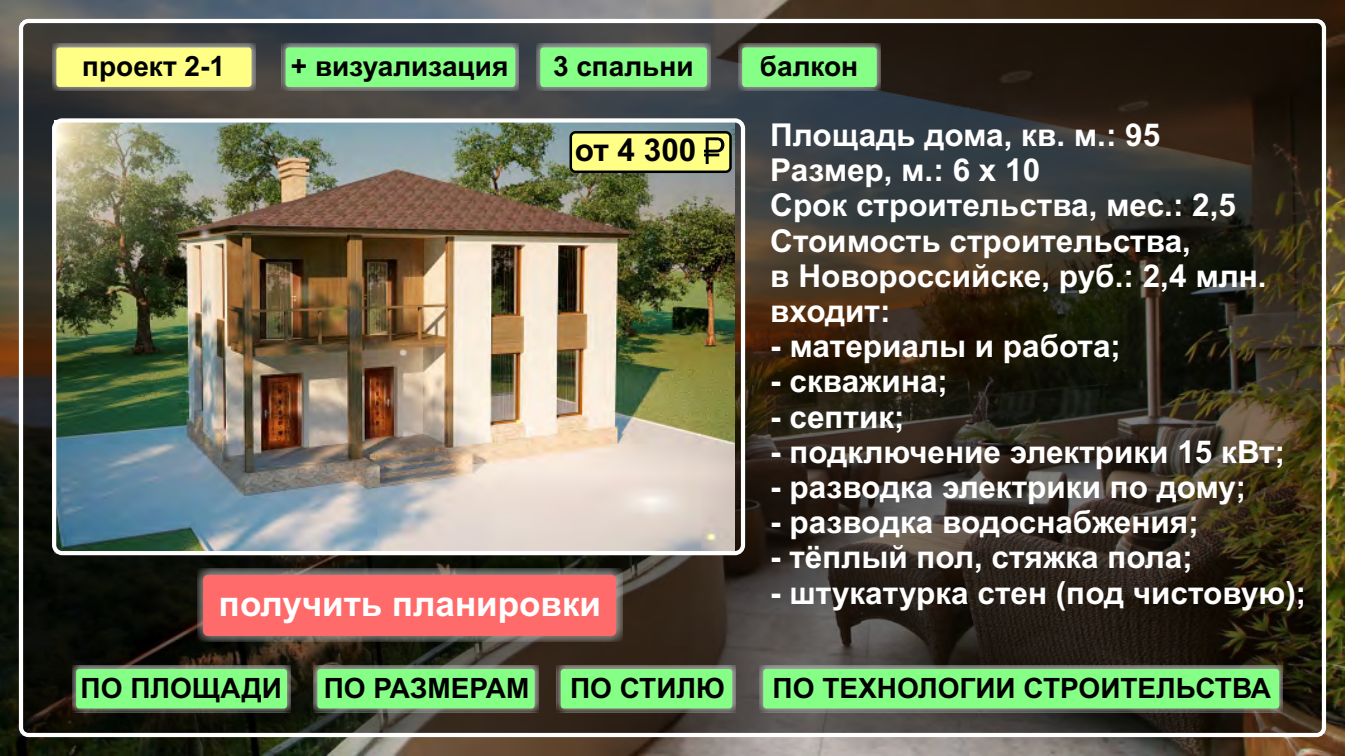
<style>
.page{position:relative;width:1345px;height:756px;background:#fff}
.page>*{position:absolute;margin:0;border:0;box-sizing:border-box;transform-origin:0 0}
.t1{font:700 35px "Arial";color:#fff}
.t2{font:700 31.5px/35.4px "Arial";color:#fff}
.t3{font:700 31.5px "Arial";color:#000}
.t4{font:700 28px "Arial";color:#000}
</style>
<div class="page">
<img style="left:0;top:0;width:1344px;height:756px">
<div style="left:21px;top:21px;width:1302px;height:714px;background:#000;opacity:.5"></div>
<img style="left:57px;top:123px;width:677px;height:427px">
<div style="left:52px;top:118px;width:693px;height:437px;border:4px solid #fff;border-radius:8px"></div>
<div style="left:19px;top:19px;width:1306px;height:718px;border:4px solid #fff;border-radius:7px"></div>
<div style="left:52px;top:44px;width:203px;height:47px;background:#afb0b0;opacity:.98"></div>
<div style="left:56px;top:47px;width:195px;height:40px;background:#ffff86;border-radius:3px"></div>
<div style="left:281px;top:44px;width:238px;height:47px;background:#afb0b0;opacity:.98"></div>
<div style="left:285px;top:47px;width:230px;height:40px;background:#86ff86;border-radius:3px"></div>
<div style="left:536px;top:44px;width:174px;height:47px;background:#afb0b0;opacity:.98"></div>
<div style="left:540px;top:47px;width:166px;height:40px;background:#86ff86;border-radius:3px"></div>
<div style="left:738px;top:44px;width:142px;height:47px;background:#afb0b0;opacity:.98"></div>
<div style="left:742px;top:47px;width:134px;height:40px;background:#86ff86;border-radius:3px"></div>
<div style="left:569px;top:131px;width:162px;height:42px;background:#ffff86;border:3px solid #000;border-radius:5px"></div>
<svg style="left:704px;top:137px;width:20px;height:27px"></svg>
<div style="left:197px;top:569px;width:425px;height:73px;background:#afb0b0;opacity:.98"></div>
<div style="left:203px;top:575px;width:413px;height:61px;background:#ff6a6a;border-radius:5px"></div>
<div style="left:72px;top:665px;width:219px;height:47px;background:#afb0b0;opacity:.98"></div>
<div style="left:76px;top:669px;width:211px;height:39px;background:#86ff86;border-radius:3px"></div>
<div style="left:313px;top:665px;width:225px;height:47px;background:#afb0b0;opacity:.98"></div>
<div style="left:317px;top:669px;width:217px;height:39px;background:#86ff86;border-radius:3px"></div>
<div style="left:759px;top:665px;width:523px;height:47px;background:#afb0b0;opacity:.98"></div>
<div style="left:763px;top:669px;width:515px;height:39px;background:#86ff86;border-radius:3px"></div>
<div style="left:556px;top:665px;width:180px;height:47px;background:#afb0b0;opacity:.98"></div>
<div style="left:560px;top:669px;width:172px;height:39px;background:#86ff86;border-radius:3px"></div>
<p class="t4" style="left:82px;top:56px;width:144px">проект 2-1</p>
<p class="t4" style="left:291px;top:56px;width:219px">+ визуализация</p>
<p class="t4" style="left:553px;top:56px;width:142px">3 спальни</p>
<p class="t4" style="left:759px;top:56px;width:100px">балкон</p>
<p class="t3" style="left:574px;top:138px;width:123px">от 4 300</p>
<p class="t1" style="left:219px;top:591px;width:383px">получить планировки</p>
<p class="t2" style="left:770px;top:120px;width:497px">Площадь дома, кв. м.: 95<br>Размер, м.: 6 х 10<br>Срок строительства, мес.: 2,5<br>Стоимость строительства,<br>в Новороссийске, руб.: 2,4 млн. входит:</p>
<p class="t2" style="left:770px;top:331px;width:352px">- материалы и работа;</p>
<p class="t2" style="left:770px;top:367px;width:179px">- скважина;</p>
<p class="t2" style="left:770px;top:402px;width:136px">- септик;</p>
<p class="t2" style="left:770px;top:437px;width:516px">- подключение электрики 15 кВт;</p>
<p class="t2" style="left:770px;top:472px;width:477px">- разводка электрики по дому;</p>
<p class="t2" style="left:770px;top:507px;width:430px">- разводка водоснабжения;</p>
<p class="t2" style="left:770px;top:543px;width:424px">- тёплый пол, стяжка пола;</p>
<p class="t2" style="left:770px;top:578px;width:537px">- штукатурка стен (под чистовую);</p>
<p class="t4" style="left:81px;top:678px;width:203px">ПО ПЛОЩАДИ</p>
<p class="t4" style="left:324px;top:678px;width:207px">ПО РАЗМЕРАМ</p>
<p class="t4" style="left:570px;top:678px;width:156px">ПО СТИЛЮ</p>
<p class="t4" style="left:772px;top:678px;width:500px">ПО ТЕХНОЛОГИИ СТРОИТЕЛЬСТВА</p>
</div>
